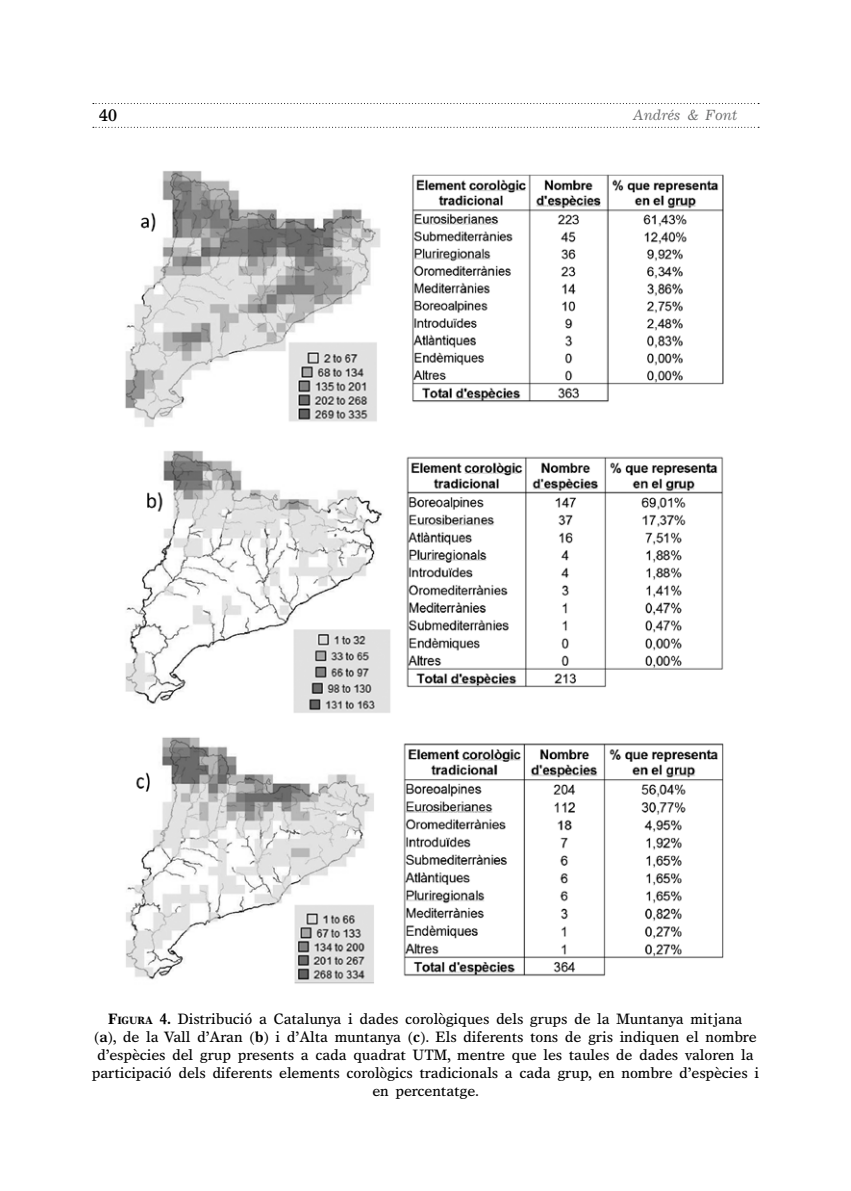
<style>
.page{position:relative;width:851px;height:1191px;background:#fff}
.page>*{position:absolute;margin:0;border:0;box-sizing:border-box;transform-origin:0 0}
.t1{font:16px "Corona LT Std";color:#000}
.t2{font:15px/18px "Times Europa LT Std";letter-spacing:-.01em;color:#000;text-align:center;scale:.95 1}
.t3{font:italic 14px "Corona LT Std";letter-spacing:-.01em;color:#707172}
.s1{font-weight:700}
.s2{font-weight:700;font-size:10.4px}
</style>
<div class="page">
<svg style="left:93px;top:127px;width:666px;height:1px"></svg>
<svg style="left:93px;top:103px;width:666px;height:1px"></svg>
<img style="left:125px;top:171px;width:598px;height:256px">
<img style="left:126px;top:737px;width:597px;height:247px">
<img style="left:125px;top:450px;width:598px;height:263px">
<p class="t1" style="left:99px;top:106px;width:19px">40</p>
<p class="t3" style="left:633px;top:106px;width:106px">Andrés &amp; Font</p>
<p class="t2" style="left:92px;top:1009px;width:703px"><span class="s1">F</span><span class="s2">IGURA</span> <span class="s1">4.</span> Distribució a Catalunya i dades corològiques dels grups de la Muntanya mitjana<br>(<span class="s1">a</span>), de la Vall d’Aran (<span class="s1">b</span>) i d’Alta muntanya (<span class="s1">c</span>). Els diferents tons de gris indiquen el nombre d’espècies del grup presents a cada quadrat UTM, mentre que les taules de dades valoren la participació dels diferents elements corològics tradicionals a cada grup, en nombre d’espècies i en percentatge.</p>
</div>
